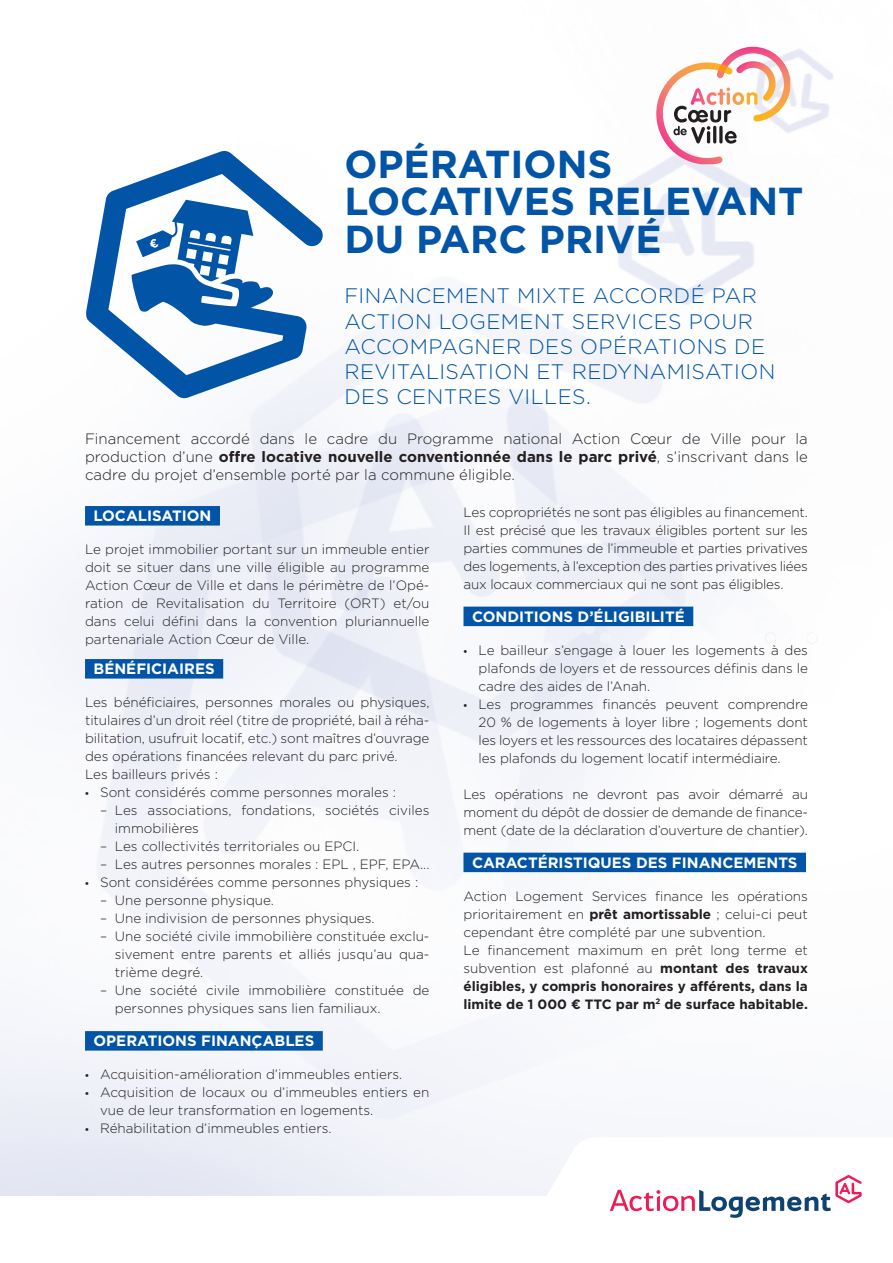
<style>
.page{position:relative;width:893px;height:1263px;background:#fff}
.page>*{position:absolute;margin:0;border:0;box-sizing:border-box;transform-origin:0 0}
.t1{font:700 39px/37.5px "Gotham";color:#0154a6}
.t2{font:300 21px/25.2px "Gotham";letter-spacing:.02em;color:#0154a6}
.TEXTE{font:300 15px/18px "Gotham";color:#231f20;text-align:justify}
.INTERTITRE_FICHE{font:700 15px "Gotham";color:#fff}
.TEXTE-2{font:300 13.5px/18px "Gotham";color:#231f20;text-align:justify}
.TEXTE-3{font:700 13.5px/18px "Gotham";color:#231f20;text-align:justify}
.s1{font-weight:700}
.s2{font-family:"Myriad Pro";font-weight:400}
.s3{font-weight:300}
</style>
<div class="page">
<img style="left:0;top:46px;width:833px;height:1091px">
<svg style="left:0;top:1137px;width:575px;height:59px;fill:#ebedf6"></svg>
<svg style="left:610px;top:1175px;width:252px;height:43px"></svg>
<svg style="left:568px;top:521px;width:265px;height:239px"></svg>
<svg style="left:538px;top:561px;width:295px;height:148px"></svg>
<div style="left:85px;top:506px;width:135px;height:19px;background:#0154a6"></div>
<div style="left:85px;top:659px;width:138px;height:19px;background:#0154a6"></div>
<div style="left:85px;top:1031px;width:238px;height:19px;background:#0154a6"></div>
<div style="left:463px;top:607px;width:230px;height:19px;background:#0154a6"></div>
<div style="left:463px;top:853px;width:343px;height:19px;background:#0154a6"></div>
<svg style="left:86px;top:151px;width:237px;height:248px"></svg>
<svg style="left:136px;top:200px;width:117px;height:81px"></svg>
<svg style="left:656px;top:47px;width:134px;height:117px"></svg>
<p class="t1" style="left:344px;top:145px;width:461px">OPÉRATIONS<br>LOCATIVES RELEVANT<br>DU PARC PRIVÉ</p>
<p class="t2" style="left:344px;top:283px;width:432px">FINANCEMENT MIXTE ACCORDÉ PAR<br>ACTION LOGEMENT SERVICES POUR<br>ACCOMPAGNER DES OPÉRATIONS DE<br>REVITALISATION ET REDYNAMISATION<br>DES CENTRES VILLES.</p>
<p class="TEXTE" style="left:85px;top:429px;width:724px">Financement accordé dans le cadre du Programme national Action Cœur de Ville pour la production d’une <span class="s1">offre locative nouvelle conventionnée dans le parc privé</span>, s’inscrivant dans le cadre du projet d’ensemble porté par la commune éligible.</p>
<p class="INTERTITRE_FICHE" style="left:94px;top:506px;width:119px">LOCALISATION</p>
<p class="TEXTE-2" style="left:85px;top:540px;width:346px">Le projet immobilier portant sur un immeuble entier doit se situer dans une ville éligible au programme Action Cœur de Ville et dans le périmètre de l’Opé&shy;ration de Revitalisation du Territoire (ORT) et/ou dans celui défini dans la convention pluriannuelle partenariale Action Cœur de Ville.</p>
<p class="INTERTITRE_FICHE" style="left:94px;top:659px;width:123px">BÉNÉFICIAIRES</p>
<p class="TEXTE-2" style="left:85px;top:693px;width:346px">Les bénéficiaires, personnes morales ou physiques, titulaires d’un droit réel (titre de propriété, bail à réha&shy;bilitation, usufruit locatif, etc.) sont maîtres d’ouvrage des opérations financées relevant du parc privé.</p>
<p class="TEXTE-2" style="left:85px;top:765px;width:134px">Les bailleurs privés :</p>
<p class="TEXTE-2" style="left:85px;top:783px;width:313px"><span class="s2">•</span> Sont considérés comme personnes morales :</p>
<p class="TEXTE-2" style="left:115px;top:801px;width:316px;text-indent:-15px">– Les associations, fondations, sociétés civiles immobilières</p>
<p class="TEXTE-2" style="left:100px;top:837px;width:261px">– Les collectivités territoriales ou EPCI.</p>
<p class="TEXTE-2" style="left:100px;top:855px;width:331px">– Les autres personnes morales : EPL , EPF, EPA...</p>
<p class="TEXTE-2" style="left:85px;top:873px;width:335px"><span class="s2">•</span> Sont considérées comme personnes physiques :</p>
<p class="TEXTE-2" style="left:100px;top:891px;width:176px">– Une personne physique.</p>
<p class="TEXTE-2" style="left:100px;top:909px;width:276px">– Une indivision de personnes physiques.</p>
<p class="TEXTE-2" style="left:115px;top:927px;width:316px;text-indent:-15px">– Une société civile immobilière constituée exclu&shy;sivement entre parents et alliés jusqu’au qua&shy;trième degré.</p>
<p class="TEXTE-2" style="left:115px;top:981px;width:316px;text-indent:-15px">– Une société civile immobilière constituée de personnes physiques sans lien familiaux.</p>
<p class="INTERTITRE_FICHE" style="left:94px;top:1031px;width:222px">OPERATIONS FINANÇABLES</p>
<p class="TEXTE-2" style="left:85px;top:1065px;width:319px"><span class="s2">•</span> Acquisition-amélioration d’immeubles entiers.</p>
<p class="TEXTE-2" style="left:100px;top:1083px;width:331px;text-indent:-15px"><span class="s2">•</span> Acquisition de locaux ou d’immeubles entiers en vue de leur transformation en logements.</p>
<p class="TEXTE-2" style="left:85px;top:1119px;width:248px"><span class="s2">•</span> Réhabilitation d’immeubles entiers.</p>
<p class="TEXTE-2" style="left:463px;top:503px;width:346px">Les copropriétés ne sont pas éligibles au financement.</p>
<p class="TEXTE-2" style="left:463px;top:521px;width:346px">Il est précisé que les travaux éligibles portent sur les parties communes de l’immeuble et parties privatives des logements, à l’exception des parties privatives liées aux locaux commerciaux qui ne sont pas éligibles.</p>
<p class="INTERTITRE_FICHE" style="left:472px;top:607px;width:214px">CONDITIONS D’ÉLIGIBILITÉ</p>
<p class="TEXTE-2" style="left:478px;top:641px;width:331px;text-indent:-15px"><span class="s2">•</span> Le bailleur s’engage à louer les logements à des plafonds de loyers et de ressources définis dans le cadre des aides de l’Anah.</p>
<p class="TEXTE-2" style="left:478px;top:695px;width:331px;text-indent:-15px"><span class="s2">•</span> Les programmes financés peuvent comprendre 20 % de logements à loyer libre ; logements dont les loyers et les ressources des locataires dépassent les plafonds du logement locatif intermédiaire.</p>
<p class="TEXTE-2" style="left:463px;top:785px;width:346px">Les opérations ne devront pas avoir démarré au moment du dépôt de dossier de demande de finance&shy;ment (date de la déclaration d’ouverture de chantier).</p>
<p class="INTERTITRE_FICHE" style="left:472px;top:853px;width:327px">CARACTÉRISTIQUES DES FINANCEMENTS</p>
<p class="TEXTE-2" style="left:463px;top:887px;width:346px">Action Logement Services finance les opérations prioritairement en <span class="s1">prêt amortissable</span> ; celui-ci peut cependant être complété par une subvention.</p>
<p class="TEXTE-3" style="left:463px;top:941px;width:346px"><span class="s3">Le financement maximum en prêt long terme et subvention est plafonné au</span> montant des travaux éligibles, y compris honoraires y afférents, dans la limite de 1 000 € TTC par m<sup>2</sup> de surface habitable.</p>
</div>
